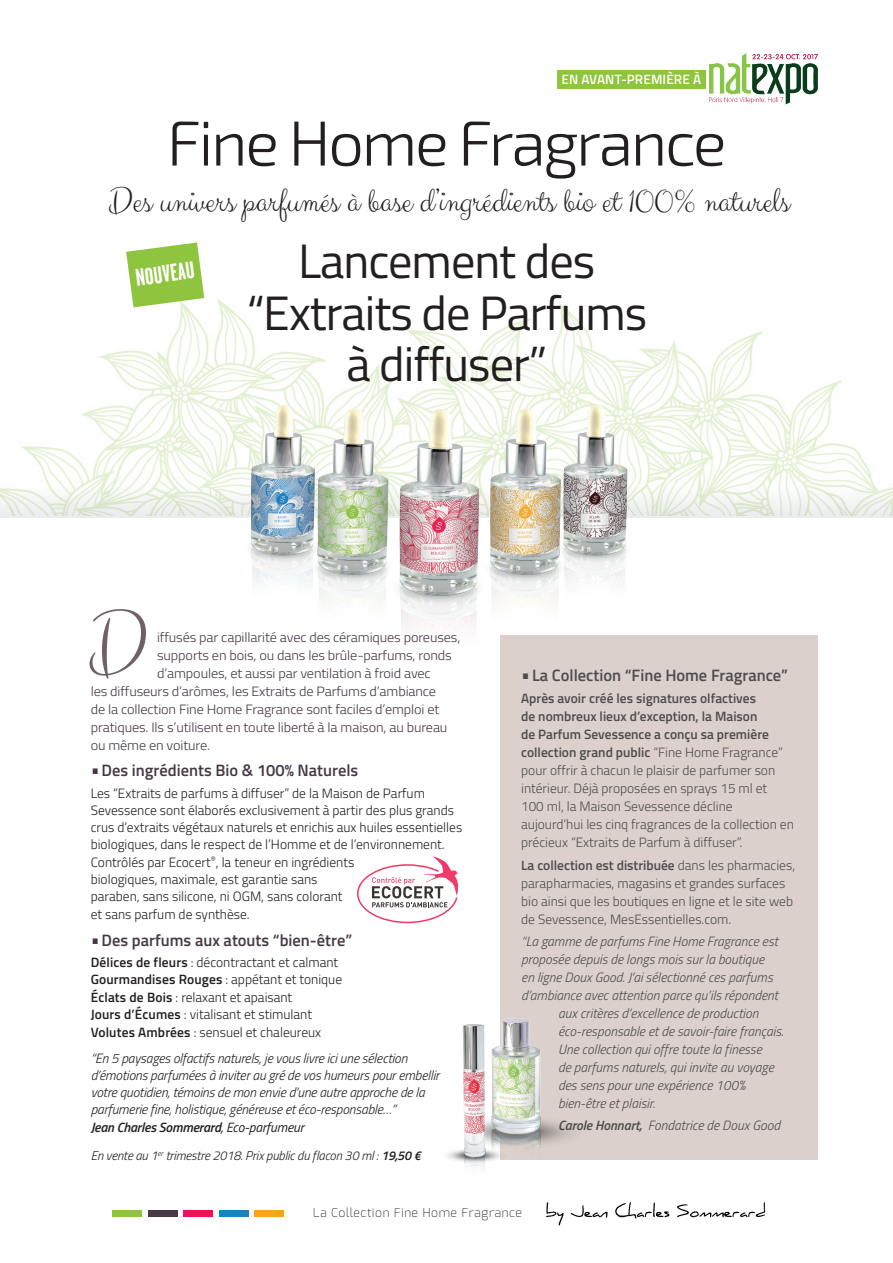
<style>
.page{position:relative;width:893px;height:1263px;background:#fff}
.page>*{position:absolute;margin:0;border:0;box-sizing:border-box;transform-origin:0 0}
.Body{font:87.45px "Clicker Script";color:#706169}
.t1{font:300 63.6px "Exo 2";letter-spacing:-.04em;color:#231f20}
.t2{font:48.3px/51.4px "Titillium Web";letter-spacing:-.02em;color:#231f20;text-align:center}
.t3{font:35.4px "Clicker Script";color:#231f20}
.INTER{font:700 24.15px "Garage Gothic";color:#fff}
.INTER-2{font:600 16.5px "Titillium Web";color:#473846}
.t4{font:600 16.5px "Titillium Web";color:#231f20}
.t5{font:300 13.5px/18px "Titillium Web";color:#231f20}
.Body-2{font:italic 300 13.5px/17.4px "Titillium Web";color:#231f20}
.INTER-3{font:300 13.5px "Titillium Web";letter-spacing:-.01em;color:#473846;scale:1.06 1}
.t6{font:600 13.5px "Titillium Web";letter-spacing:.01em;color:#231f20}
.INTER-4{font:600 13.5px "Titillium Web";letter-spacing:.01em;color:#fff}
.t7{font:italic 300 12.75px "Titillium Web";letter-spacing:-.01em;color:#231f20}
.t8{font:200 12.3px "Exo";letter-spacing:.05em;color:#231f20}
.s1{font-size:19.5px}
.s2{font-weight:600}
.s3{font-weight:300}
.s4{font-weight:400}
</style>
<div class="page">
<img style="left:0;top:299px;width:893px;height:217px">
<img style="left:193px;top:372px;width:507px;height:260px">
<div style="left:500px;top:635px;width:317px;height:525px;background:#dbd0cb"></div>
<img style="left:447px;top:1018px;width:105px;height:151px">
<img style="left:546px;top:1202px;width:220px;height:24px">
<div style="left:254px;top:1210px;width:30px;height:6px;background:#f9a51b"></div>
<div style="left:219px;top:1210px;width:30px;height:6px;background:#1983c6"></div>
<div style="left:183px;top:1210px;width:30px;height:6px;background:#ee1059"></div>
<div style="left:148px;top:1210px;width:29px;height:6px;background:#473846"></div>
<div style="left:112px;top:1210px;width:30px;height:6px;background:#8fc43e"></div>
<div style="left:557px;top:70px;width:148px;height:19px;background:#8fc43e"></div>
<img style="left:709px;top:54px;width:108px;height:51px">
<svg style="left:126px;top:242px;width:78px;height:65px"></svg>
<svg style="left:357px;top:856px;width:101px;height:67px"></svg>
<p class="INTER-4" style="left:561px;top:69px;width:141px">EN AVANT-PREMIÈRE À</p>
<p class="t1" style="left:167px;top:106px;width:561px">Fine Home Fragrance</p>
<p class="t3" style="left:108px;top:179px;width:683px">Des univers parfumés à base d’ingrédients bio et 100% naturels</p>
<p class="INTER" style="left:134px;top:265px;width:60px;rotate:-8deg">NOUVEAU</p>
<h3 class="t2" style="left:246px;top:233px;width:402px">Lancement des “Extraits de Parfums à diffuser”</h3>
<p class="Body" style="left:87px;top:590px;width:63px">D</p>
<p class="INTER-3" style="left:157px;top:627px;width:288px">iffusés par capillarité avec des céramiques poreuses,</p>
<p class="INTER-3" style="left:157px;top:645px;width:280px">supports en bois, ou dans les brûle-parfums, ronds</p>
<p class="INTER-3" style="left:157px;top:663px;width:260px">d’ampoules, et aussi par ventilation à froid avec</p>
<p class="INTER-3" style="left:91px;top:681px;width:327px">les diffuseurs d’arômes, les Extraits de Parfums d’ambiance</p>
<p class="INTER-3" style="left:91px;top:699px;width:330px">de la collection Fine Home Fragrance sont faciles d’emploi et</p>
<p class="INTER-3" style="left:91px;top:717px;width:338px">pratiques. Ils s’utilisent en toute liberté à la maison, au bureau</p>
<p class="INTER-3" style="left:91px;top:735px;width:114px">ou même en voiture.</p>
<p class="INTER-2" style="left:91px;top:758px;width:269px"><span class="s1">•</span>Des ingrédients Bio &amp; 100% Naturels</p>
<p class="t5" style="left:91px;top:783px;width:373px;line-height:17.4px">Les “Extraits de parfums à diffuser” de la Maison de Parfum Sevessence sont élaborés exclusivement à partir des plus grands crus d’extraits végétaux naturels et enrichis aux huiles essentielles biologiques, dans le respect de l’Homme et de l’environnement.<br>Contrôlés par Ecocert<sup>®</sup>, la teneur en ingrédients<br>biologiques, maximale, est garantie sans<br>paraben, sans silicone, ni OGM, sans colorant<br>et sans parfum de synthèse.</p>
<p class="INTER-2" style="left:91px;top:927px;width:263px"><span class="s1">•</span>Des parfums aux atouts “bien-être”</p>
<p class="t5" style="left:91px;top:953px;width:249px"><span class="s2">Délices de fleurs</span> : décontractant et calmant</p>
<p class="t6" style="left:91px;top:969px;width:253px">Gourmandises Rouges <span class="s3">: appétant et tonique</span></p>
<p class="t5" style="left:91px;top:987px;width:203px"><span class="s2">Éclats de Bois</span> : relaxant et apaisant</p>
<p class="t5" style="left:91px;top:1004px;width:223px"><span class="s2">Jours d’Écumes</span> : vitalisant et stimulant</p>
<p class="t5" style="left:91px;top:1022px;width:232px"><span class="s2">Volutes Ambrées</span> : sensuel et chaleureux</p>
<p class="Body-2" style="left:91px;top:1048px;width:350px">“En 5 paysages olfactifs naturels, je vous livre ici une sélection d’émotions parfumées à inviter au gré de vos humeurs pour embellir votre quotidien, témoins de mon envie d’une autre approche de la parfumerie fine, holistique, généreuse et éco-responsable…”<br><span class="s2">Jean Charles Sommerard</span><span class="s4">, Eco-parfumeur</span></p>
<p class="t7" style="left:91px;top:1147px;width:332px">En vente au 1<sup>er</sup> trimestre 2018. Prix public du flacon 30 ml : <span class="s2">19,50 €</span></p>
<p class="t4" style="left:521px;top:663px;width:268px"><span class="s1">•</span>La Collection “Fine Home Fragrance”</p>
<p class="t5" style="left:521px;top:689px;width:274px"><span class="s2">Après avoir créé les signatures olfactives<br>de nombreux lieux d’exception, la Maison<br>de Parfum Sevessence a conçu sa première collection grand public</span> “Fine Home Fragrance” pour offrir à chacun le plaisir de parfumer son intérieur. Déjà proposées en sprays 15 ml et<br>100 ml, la Maison Sevessence décline aujourd’hui les cinq fragrances de la collection en précieux “Extraits de Parfum à diffuser”.</p>
<p class="t5" style="left:521px;top:855px;width:276px"><span class="s2">La collection est distribuée</span> dans les pharmacies, parapharmacies, magasins et grandes surfaces bio ainsi que les boutiques en ligne et le site web de Sevessence, MesEssentielles.com.</p>
<p class="Body-2" style="left:521px;top:932px;width:258px">“La gamme de parfums Fine Home Fragrance est</p>
<p class="Body-2" style="left:521px;top:950px;width:245px">proposée depuis de longs mois sur la boutique</p>
<p class="Body-2" style="left:521px;top:968px;width:253px">en ligne Doux Good. J’ai sélectionné ces parfums</p>
<p class="Body-2" style="left:521px;top:986px;width:258px">d’ambiance avec attention parce qu’ils répondent</p>
<p class="Body-2" style="left:558px;top:1004px;width:202px">aux critères d’excellence de production</p>
<p class="Body-2" style="left:558px;top:1022px;width:227px">éco-responsable et de savoir-faire français.</p>
<p class="Body-2" style="left:558px;top:1040px;width:205px">Une collection qui offre toute la finesse</p>
<p class="Body-2" style="left:558px;top:1058px;width:217px">de parfums naturels, qui invite au voyage</p>
<p class="Body-2" style="left:558px;top:1076px;width:189px">des sens pour une expérience 100%</p>
<p class="Body-2" style="left:558px;top:1094px;width:98px">bien-être et plaisir.</p>
<p class="Body-2" style="left:558px;top:1116px;width:224px"><span class="s2">Carole Honnart,</span> Fondatrice de Doux Good</p>
<p class="t8" style="left:313px;top:1205px;width:211px">La Collection Fine Home Fragrance</p>
</div>
